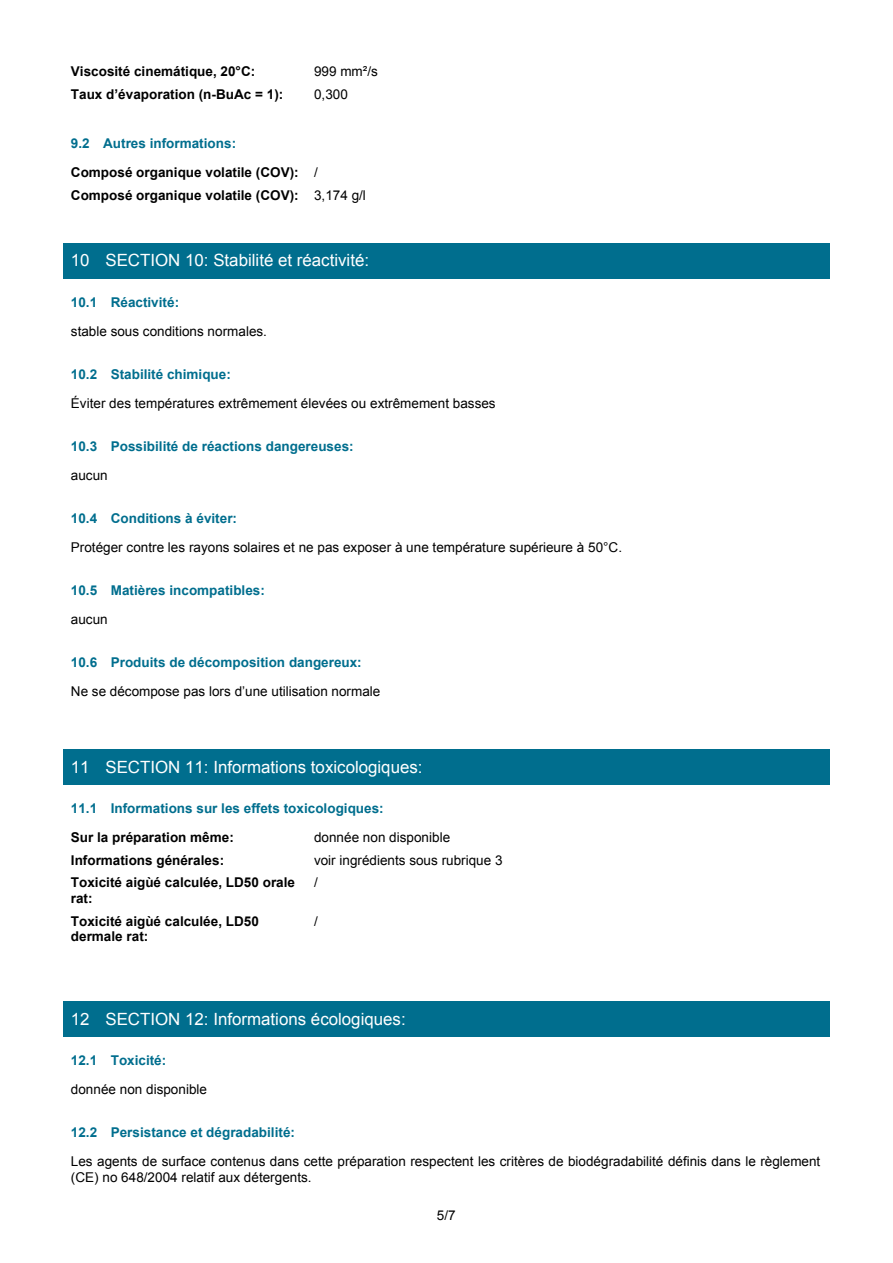
<style>
.page{position:relative;width:893px;height:1263px;background:#fff}
.page>*{position:absolute;margin:0;border:0;box-sizing:border-box;transform-origin:0 0}
.t1{font:16.8px "Arial";color:#fff}
.t2{font:13.5px/15.8px "Arial";color:#000}
.t3{font:700 13.5px/15.8px "Arial";color:#000}
.t4{font:700 13.5px "Arial";color:#006e8e}
.s1{color:#006e8e}
.s2{font-weight:400}
</style>
<div class="page">
<div style="left:63px;top:243px;width:766px;height:36px;background:#006e8e"></div>
<div style="left:63px;top:749px;width:766px;height:36px;background:#006e8e"></div>
<div style="left:63px;top:1001px;width:766px;height:36px;background:#006e8e"></div>
<p class="t3" style="left:71px;top:64px;width:186px">Viscosité cinemátique, 20°C:</p>
<p class="t2" style="left:314px;top:64px;width:65px">999 mm²/s</p>
<p class="t3" style="left:71px;top:86px;width:214px">Taux d’évaporation (n-BuAc = 1):</p>
<p class="t2" style="left:314px;top:86px;width:35px">0,300</p>
<p class="t3" style="left:71px;top:129px;width:248px;line-height:29.2px"><span class="s1">9.2 Autres informations:<br></span>Composé organique volatile (COV): <span class="s2">/</span></p>
<p class="t3" style="left:71px;top:187px;width:296px">Composé organique volatile (COV): <span class="s2">3,174 g/l</span></p>
<p class="t1" style="left:71px;top:251px;width:299px">10 SECTION 10: Stabilité et réactivité:</p>
<p class="t4" style="left:71px;top:295px;width:110px">10.1 Réactivité:</p>
<p class="t2" style="left:71px;top:323px;width:198px">stable sous conditions normales.</p>
<p class="t4" style="left:71px;top:367px;width:162px">10.2 Stabilité chimique:</p>
<p class="t2" style="left:71px;top:395px;width:426px">Éviter des températures extrêmement élevées ou extrêmement basses</p>
<p class="t4" style="left:71px;top:439px;width:284px">10.3 Possibilité de réactions dangereuses:</p>
<p class="t2" style="left:71px;top:467px;width:38px">aucun</p>
<p class="t4" style="left:71px;top:511px;width:168px">10.4 Conditions à éviter:</p>
<p class="t2" style="left:71px;top:539px;width:552px">Protéger contre les rayons solaires et ne pas exposer à une température supérieure à 50°C.</p>
<p class="t4" style="left:71px;top:583px;width:195px">10.5 Matières incompatibles:</p>
<p class="t2" style="left:71px;top:611px;width:38px">aucun</p>
<p class="t4" style="left:71px;top:655px;width:292px">10.6 Produits de décomposition dangereux:</p>
<p class="t2" style="left:71px;top:683px;width:311px">Ne se décompose pas lors d’une utilisation normale</p>
<p class="t1" style="left:71px;top:757px;width:353px">11 SECTION 11: Informations toxicologiques:</p>
<p class="t4" style="left:71px;top:801px;width:314px">11.1 Informations sur les effets toxicologiques:</p>
<p class="t3" style="left:71px;top:830px;width:164px">Sur la préparation même:</p>
<p class="t2" style="left:314px;top:830px;width:138px">donnée non disponible</p>
<p class="t3" style="left:71px;top:852px;width:155px">Informations générales:</p>
<p class="t2" style="left:314px;top:852px;width:190px">voir ingrédients sous rubrique 3</p>
<p class="t3" style="left:71px;top:875px;width:226px">Toxicité aigùé calculée, LD50 orale rat:</p>
<p class="t2" style="left:314px;top:875px;width:5px">/</p>
<p class="t3" style="left:71px;top:913px;width:189px">Toxicité aigùé calculée, LD50 dermale rat:</p>
<p class="t2" style="left:314px;top:913px;width:5px">/</p>
<p class="t1" style="left:71px;top:1009px;width:336px">12 SECTION 12: Informations écologiques:</p>
<p class="t4" style="left:71px;top:1053px;width:97px">12.1 Toxicité:</p>
<p class="t2" style="left:71px;top:1082px;width:138px">donnée non disponible</p>
<p class="t4" style="left:71px;top:1125px;width:225px">12.2 Persistance et dégradabilité:</p>
<p class="t2" style="left:71px;top:1154px;width:751px">Les agents de surface contenus dans cette préparation respectent les critères de biodégradabilité définis dans le règlement (CE) no 648/2004 relatif aux détergents.</p>
<p class="t2" style="left:437px;top:1208px;width:20px">5/7</p>
</div>
